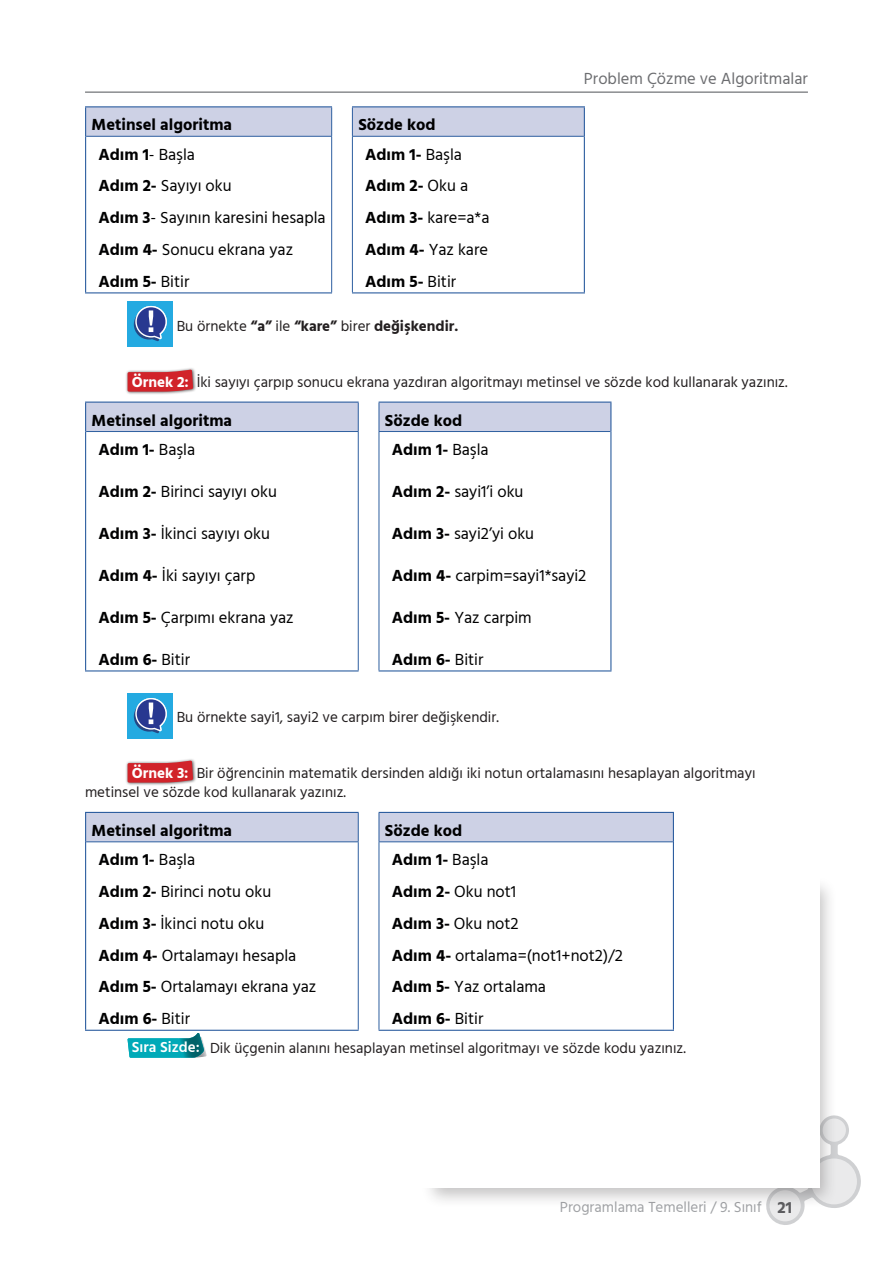
<style>
.page{position:relative;width:893px;height:1263px;background:#fff}
.page>*{position:absolute;margin:0;border:0;box-sizing:border-box;transform-origin:0 0}
.t1{font:16.5px/31.8px "Hind";color:#000001}
.t2{font:700 16.5px/31.8px "Hind";color:#000001}
.t3{font:16.5px "Hind";color:#6c6d70}
.t4{font:15px/19.5px "Hind";color:#231f20}
.t5{font:700 15px "Hind";color:#231f20}
.t6{font:15px "Hind";color:#a0a2a5}
.s1{font-weight:700}
.s2{font-weight:400}
.s3{font-weight:700;color:#fff}
.s4{font-weight:600;color:#fff}
.s5{font-weight:700;font-size:16.5px;color:#5c5c5f}
</style>
<div class="page">
<hr style="left:85px;top:91px;width:723px;height:2px;background:#8a8c8f">
<svg style="left:766px;top:1116px;width:95px;height:109px"></svg>
<div style="left:823px;top:1118px;width:23px;height:24px;background:#eaeaeb;border-radius:50%"></div>
<div style="left:770px;top:1190px;width:31px;height:31px;background:#eaeaeb;border-radius:50%"></div>
<div style="left:811px;top:1158px;width:46px;height:46px;background:#eaeaeb;border-radius:50%"></div>
<div style="left:421px;top:876px;width:416px;height:333px;background:#231f20;opacity:.27"></div>
<div style="left:201px;top:504px;width:618px;height:683px;background:#fff"></div>
<hr style="left:86px;top:136px;width:246px;height:1px;background:#2e5fa0">
<hr style="left:331px;top:137px;width:1px;height:155px;background:#2e5fa0">
<hr style="left:352px;top:136px;width:232px;height:1px;background:#2e5fa0">
<hr style="left:352px;top:137px;width:1px;height:155px;background:#2e5fa0">
<hr style="left:85px;top:106px;width:247px;height:1px;background:#2e5fa0">
<hr style="left:352px;top:106px;width:233px;height:1px;background:#2e5fa0">
<svg style="left:85px;top:107px;width:500px;height:29px;background:#cacfe3"></svg>
<hr style="left:85px;top:136px;width:1px;height:156px;background:#2e5fa0">
<hr style="left:584px;top:136px;width:1px;height:156px;background:#2e5fa0">
<hr style="left:85px;top:292px;width:247px;height:1px;background:#2e5fa0">
<hr style="left:352px;top:292px;width:233px;height:1px;background:#2e5fa0">
<div style="left:128px;top:301px;width:45px;height:45px;background:#24aae1"></div>
<svg style="left:134px;top:306px;width:33px;height:35px"></svg>
<div style="left:125px;top:367px;width:72px;height:28px;background:#231f20;opacity:.75"></div>
<svg style="left:128px;top:370px;width:65px;height:22px"></svg>
<hr style="left:86px;top:431px;width:273px;height:1px;background:#2e5fa0">
<hr style="left:358px;top:432px;width:1px;height:238px;background:#2e5fa0">
<hr style="left:379px;top:431px;width:231px;height:1px;background:#2e5fa0">
<hr style="left:379px;top:432px;width:1px;height:238px;background:#2e5fa0">
<svg style="left:85px;top:402px;width:526px;height:29px;background:#cacfe3"></svg>
<hr style="left:85px;top:431px;width:1px;height:239px;background:#2e5fa0">
<hr style="left:610px;top:431px;width:1px;height:239px;background:#2e5fa0">
<hr style="left:85px;top:670px;width:274px;height:1px;background:#2e5fa0">
<hr style="left:379px;top:670px;width:232px;height:1px;background:#2e5fa0">
<div style="left:128px;top:693px;width:45px;height:45px;background:#24aae1"></div>
<svg style="left:134px;top:698px;width:33px;height:35px"></svg>
<div style="left:125px;top:758px;width:72px;height:28px;background:#231f20;opacity:.75"></div>
<svg style="left:128px;top:760px;width:65px;height:22px"></svg>
<hr style="left:358px;top:842px;width:1px;height:188px;background:#2e5fa0">
<hr style="left:379px;top:842px;width:1px;height:188px;background:#2e5fa0">
<svg style="left:85px;top:812px;width:589px;height:30px;background:#c5cbe1"></svg>
<hr style="left:85px;top:842px;width:1px;height:188px;background:#2e5fa0">
<hr style="left:673px;top:842px;width:1px;height:188px;background:#2e5fa0">
<hr style="left:85px;top:1030px;width:274px;height:1px;background:#2e5fa0">
<hr style="left:379px;top:1030px;width:295px;height:1px;background:#2e5fa0">
<img style="left:204px;top:1046px;width:3px;height:11px">
<svg style="left:127px;top:1038px;width:51px;height:20px"></svg>
<img style="left:178px;top:1033px;width:26px;height:25px">
<p class="t3" style="left:584px;top:67px;width:225px">Problem Çözme ve Algoritmalar</p>
<p class="t2" style="left:92px;top:109px;width:142px">Metinsel algoritma</p>
<p class="t2" style="left:358px;top:109px;width:79px">Sözde kod</p>
<p class="t1" style="left:98px;top:139px;width:229px"><span class="s1">Adım 1</span>- Başla<br><span class="s1">Adım 2-</span> Sayıyı oku<br><span class="s1">Adım 3</span>- Sayının karesini hesapla<br><span class="s1">Adım 4-</span> Sonucu ekrana yaz<br><span class="s1">Adım 5-</span> Bitir</p>
<p class="t2" style="left:365px;top:138px;width:126px">Adım 1- <span class="s2">Başla<br></span>Adım 2- <span class="s2">Oku a<br></span>Adım 3- <span class="s2">kare=a*a<br></span>Adım 4- <span class="s2">Yaz kare<br></span>Adım 5- <span class="s2">Bitir</span></p>
<p class="t5" style="left:177px;top:317px;width:283px"><span class="s2">Bu örnekte</span> “a” <span class="s2">ile</span> “kare” <span class="s2">birer</span> değişkendir.</p>
<p class="t4" style="left:132px;top:373px;width:657px"><span class="s3">Örnek 2:</span> İki sayıyı çarpıp sonucu ekrana yazdıran algoritmayı metinsel ve sözde kod kullanarak yazınız.</p>
<p class="t2" style="left:92px;top:404px;width:142px">Metinsel algoritma</p>
<p class="t2" style="left:385px;top:404px;width:79px">Sözde kod</p>
<p class="t2" style="left:98px;top:433px;width:98px">Adım 1- <span class="s2">Başla</span></p>
<p class="t1" style="left:98px;top:477px;width:180px"><span class="s1">Adım 2-</span> Birinci sayıyı oku</p>
<p class="t1" style="left:98px;top:519px;width:173px"><span class="s1">Adım 3-</span> İkinci sayıyı oku</p>
<p class="t1" style="left:98px;top:561px;width:158px"><span class="s1">Adım 4-</span> İki sayıyı çarp</p>
<p class="t1" style="left:98px;top:603px;width:197px"><span class="s1">Adım 5-</span> Çarpımı ekrana yaz</p>
<p class="t2" style="left:98px;top:643px;width:93px">Adım 6- <span class="s2">Bitir</span></p>
<p class="t2" style="left:392px;top:433px;width:98px">Adım 1- <span class="s2">Başla</span></p>
<p class="t1" style="left:392px;top:477px;width:133px"><span class="s1">Adım 2-</span> sayi1’i oku</p>
<p class="t1" style="left:392px;top:519px;width:144px"><span class="s1">Adım 3-</span> sayi2’yi oku</p>
<p class="t1" style="left:392px;top:561px;width:196px"><span class="s1">Adım 4-</span> carpim=sayi1*sayi2</p>
<p class="t1" style="left:392px;top:603px;width:141px"><span class="s1">Adım 5-</span> Yaz carpim</p>
<p class="t2" style="left:392px;top:643px;width:93px">Adım 6- <span class="s2">Bitir</span></p>
<p class="t4" style="left:177px;top:708px;width:324px">Bu örnekte sayi1, sayi2 ve carpım birer değişkendir.</p>
<p class="t4" style="left:85px;top:764px;width:672px;text-indent:47px"><span class="s3">Örnek 3:</span> Bir öğrencinin matematik dersinden aldığı iki notun ortalamasını hesaplayan algoritmayı metinsel ve sözde kod kullanarak yazınız.</p>
<p class="t2" style="left:92px;top:814px;width:142px">Metinsel algoritma</p>
<p class="t2" style="left:385px;top:814px;width:79px">Sözde kod</p>
<p class="t1" style="left:98px;top:845px;width:220px"><span class="s1">Adım 1-</span> Başla<br><span class="s1">Adım 2-</span> Birinci notu oku<br><span class="s1">Adım 3-</span> İkinci notu oku<br><span class="s1">Adım 4-</span> Ortalamayı hesapla<br><span class="s1">Adım 5-</span> Ortalamayı ekrana yaz<br><span class="s1">Adım 6-</span> Bitir</p>
<p class="t1" style="left:392px;top:845px;width:233px"><span class="s1">Adım 1-</span> Başla<br><span class="s1">Adım 2-</span> Oku not1<br><span class="s1">Adım 3-</span> Oku not2<br><span class="s1">Adım 4-</span> ortalama=(not1+not2)/2<br><span class="s1">Adım 5-</span> Yaz ortalama<br><span class="s1">Adım 6-</span> Bitir</p>
<p class="t4" style="left:132px;top:1039px;width:555px"><span class="s4">Sıra Sizde:</span> Dik üçgenin alanını hesaplayan metinsel algoritmayı ve sözde kodu yazınız.</p>
<p class="t6" style="left:560px;top:1197px;width:234px">Programlama Temelleri / 9. Sınıf <span class="s5">21</span></p>
</div>
